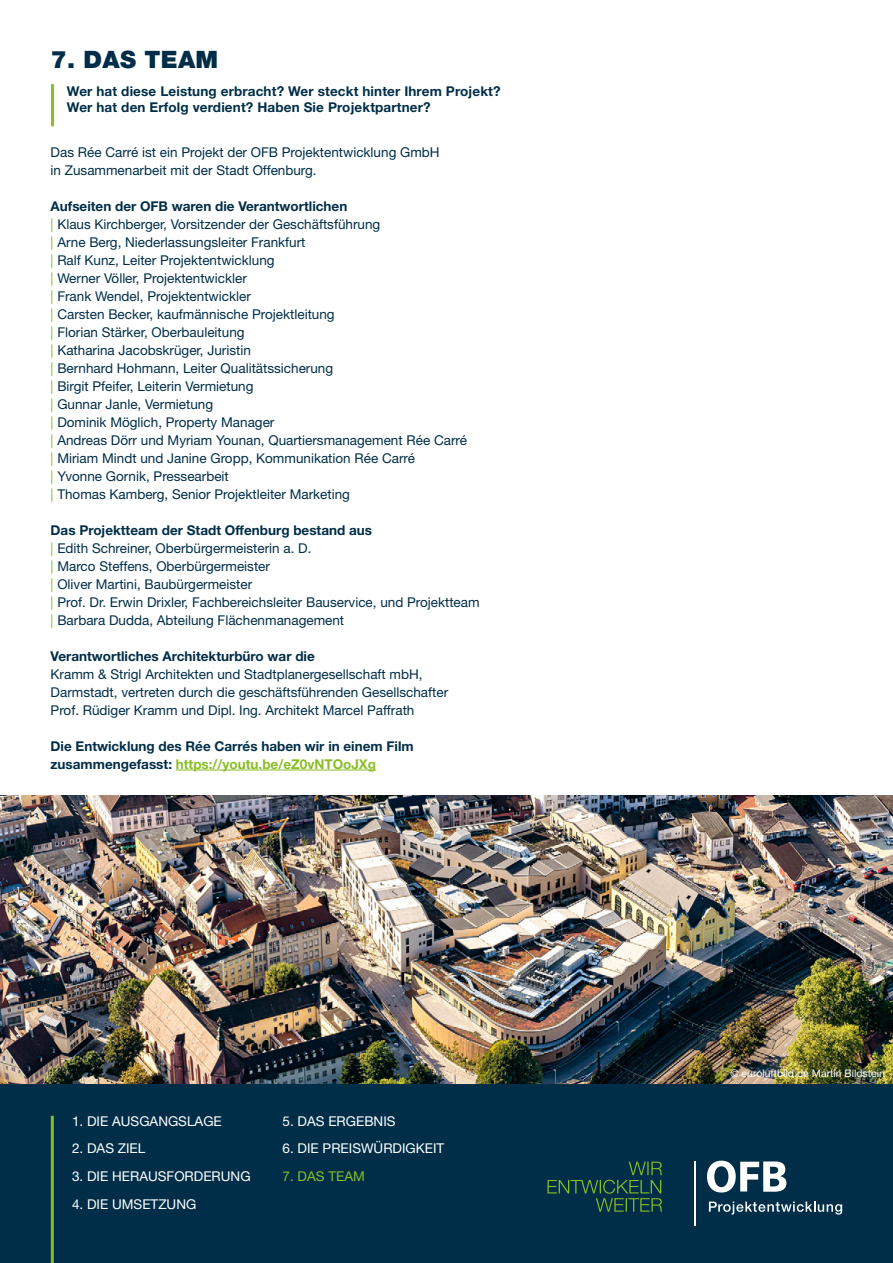
<style>
.page{position:relative;width:893px;height:1263px;background:#fff}
.page>*{position:absolute;margin:0;border:0;box-sizing:border-box;transform-origin:0 0}
.t1{font:900 24px "Helvetica Neue LT Pro";letter-spacing:.01em;color:#002e48}
.t2{font:13.5px/18px "Helvetica Neue LT Pro";color:#002e48}
.t3{font:700 13.5px/16.2px "Helvetica Neue LT Pro";color:#002e48}
.t4{font:13.5px "Helvetica Neue LT Pro";color:#fff}
.t5{font:13.5px "Helvetica Neue LT Pro";color:#89bd24}
.t6{font:10.5px "Helvetica Neue LT Pro";color:#fff}
.s1{font-weight:700}
.s2{color:#89bd24}
</style>
<div class="page">
<img style="left:0;top:795px;width:893px;height:289px">
<div style="left:0;top:1084px;width:893px;height:179px;background:#002e48"></div>
<hr style="left:176px;top:770px;width:200px;height:1px;background:#89bd24">
<hr style="left:51px;top:84px;width:3px;height:42px;background:#89bd24">
<hr style="left:51px;top:1116px;width:3px;height:147px;background:#89bd24">
<svg style="left:707px;top:1160px;width:79px;height:32px"></svg>
<hr style="left:694px;top:1162px;width:2px;height:64px;background:#fff">
<svg style="left:709px;top:1201px;width:133px;height:13px"></svg>
<svg style="left:547px;top:1162px;width:115px;height:50px"></svg>
<h1 class="t1" style="left:51px;top:45px;width:169px">7. DAS TEAM</h1>
<p class="t3" style="left:67px;top:83px;width:435px">Wer hat diese Leistung erbracht? Wer steckt hinter Ihrem Projekt?<br>Wer hat den Erfolg verdient? Haben Sie Projektpartner?</p>
<p class="t2" style="left:51px;top:142px;width:391px">Das Rée Carré ist ein Projekt der OFB Projektentwicklung GmbH in Zusammenarbeit mit der Stadt Offenburg.</p>
<p class="t2" style="left:51px;top:196px;width:418px"><span class="s1">Aufseiten der OFB waren die Verantwortlichen<br></span><span class="s2">|</span> Klaus Kirchberger, Vorsitzender der Geschäftsführung<br><span class="s2">|</span> Arne Berg, Niederlassungsleiter Frankfurt<br><span class="s2">|</span> Ralf Kunz, Leiter Projektentwicklung<br><span class="s2">|</span> Werner Völler, Projektentwickler<br><span class="s2">|</span> Frank Wendel, Projektentwickler<br><span class="s2">|</span> Carsten Becker, kaufmännische Projektleitung<br><span class="s2">|</span> Florian Stärker, Oberbauleitung<br><span class="s2">|</span> Katharina Jacobskrüger, Juristin<br><span class="s2">|</span> Bernhard Hohmann, Leiter Qualitätssicherung<br><span class="s2">|</span> Birgit Pfeifer, Leiterin Vermietung<br><span class="s2">|</span> Gunnar Janle, Vermietung<br><span class="s2">|</span> Dominik Möglich, Property Manager<br><span class="s2">|</span> Andreas Dörr und Myriam Younan, Quartiersmanagement Rée Carré <span class="s2">|</span> Miriam Mindt und Janine Gropp, Kommunikation Rée Carré<br><span class="s2">|</span> Yvonne Gornik, Pressearbeit<br><span class="s2">|</span> Thomas Kamberg, Senior Projektleiter Marketing</p>
<p class="t2" style="left:51px;top:520px;width:431px"><span class="s1">Das Projektteam der Stadt Offenburg bestand aus<br></span><span class="s2">|</span> Edith Schreiner, Oberbürgermeisterin a. D.<br><span class="s2">|</span> Marco Steffens, Oberbürgermeister<br><span class="s2">|</span> Oliver Martini, Baubürgermeister<br><span class="s2">|</span> Prof. Dr. Erwin Drixler, Fachbereichsleiter Bauservice, und Projektteam <span class="s2">|</span> Barbara Dudda, Abteilung Flächenmanagement</p>
<p class="t3" style="left:51px;top:647px;width:266px">Verantwortliches Architekturbüro war die</p>
<p class="t2" style="left:51px;top:664px;width:399px">Kramm &amp; Strigl Architekten und Stadtplanergesellschaft mbH,<br>Darmstadt, vertreten durch die geschäftsführenden Gesellschafter<br>Prof. Rüdiger Kramm und Dipl. Ing. Architekt Marcel Paffrath</p>
<p class="t3" style="left:51px;top:736px;width:365px;line-height:18px">Die Entwicklung des Rée Carrés haben wir in einem Film zusammengefasst: <span class="s2">https://youtu.be/eZ0vNTOoJXg</span></p>
<p class="t4" style="left:72px;top:1112px;width:151px">1. DIE AUSGANGSLAGE</p>
<p class="t4" style="left:72px;top:1140px;width:75px">2. DAS ZIEL</p>
<p class="t4" style="left:72px;top:1168px;width:180px">3. DIE HERAUSFORDERUNG</p>
<p class="t4" style="left:72px;top:1195px;width:126px">4. DIE UMSETZUNG</p>
<p class="t4" style="left:283px;top:1112px;width:114px">5. DAS ERGEBNIS</p>
<p class="t4" style="left:283px;top:1140px;width:163px">6. DIE PREISWÜRDIGKEIT</p>
<p class="t5" style="left:283px;top:1168px;width:84px">7. DAS TEAM</p>
<p class="t6" style="left:730px;top:1067px;width:156px">© euroluftbild.de Martin Bildstein</p>
</div>
